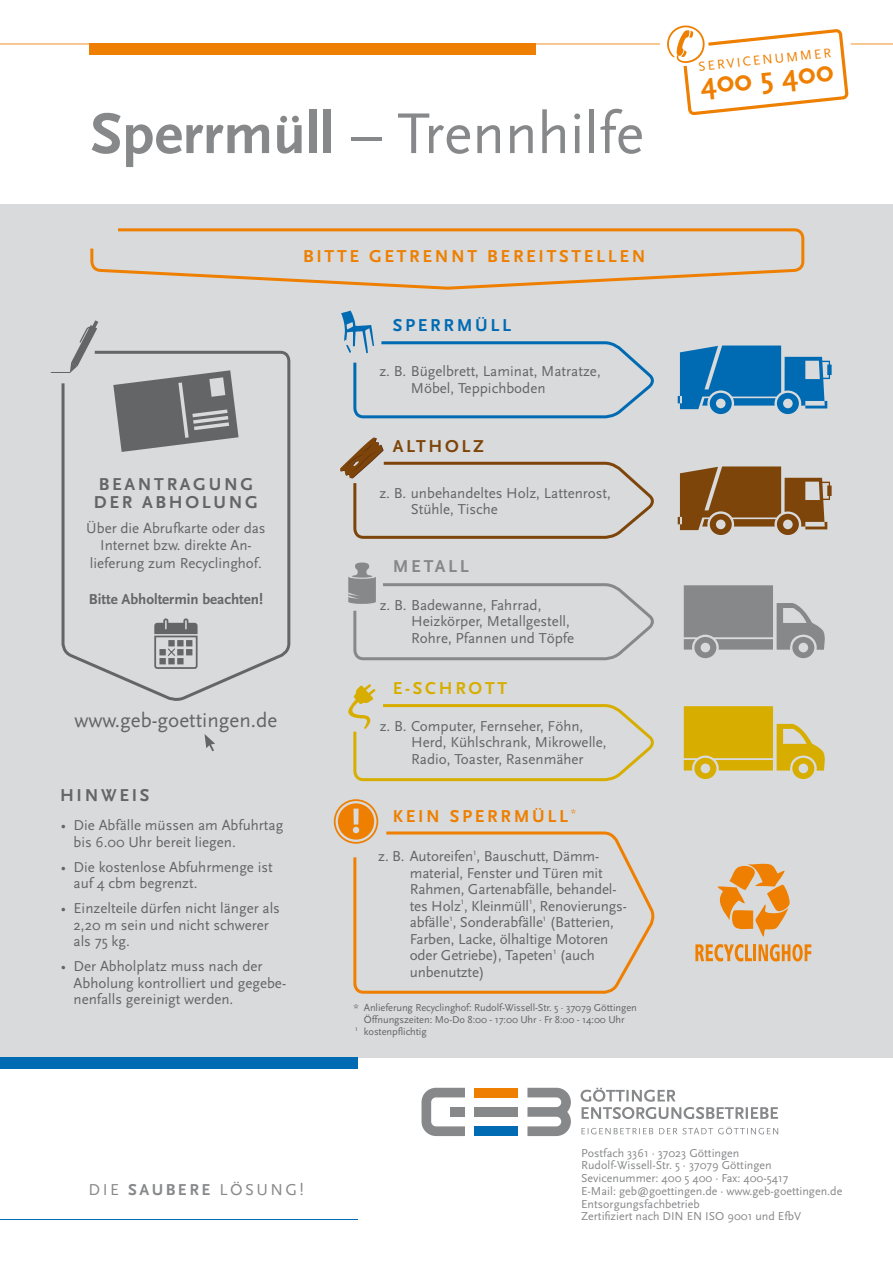
<style>
.page{position:relative;width:893px;height:1263px;background:#fff}
.page>*{position:absolute;margin:0;border:0;box-sizing:border-box;transform-origin:0 0}
.t1{font:60px "Scala Sans";color:#87888a}
.t2{font:700 30px "Scala Sans";color:#ee7f00}
.t3{font:21px "Scala Sans";color:#646567}
.t4{font:700 18px "Scala Sans";letter-spacing:.15em;color:#ee7f00}
.t5{font:700 18px/18px "Scala Sans";letter-spacing:.15em;color:#646567}
.t6{font:700 18px "Scala Sans";letter-spacing:.15em;color:#006ab3}
.t7{font:700 18px "Scala Sans";letter-spacing:.15em;color:#d7ae00}
.t8{font:700 18px "Scala Sans";letter-spacing:.15em;color:#7e450a}
.t9{font:700 18px "Scala Sans";letter-spacing:.15em;color:#87888a}
.t10{font:16.5px "Scala Sans";letter-spacing:.15em;color:#87888a}
.t11{font:15px/16.5px "Scala Sans";color:#646567}
.t12{font:700 15px "Scala Sans";color:#646567}
.t13{font:13.65px "Scala Sans";color:#ee7f00}
.t14{font:12px/12.6px "Scala Sans";color:#87888a}
.t15{font:10.5px "Scala Sans";letter-spacing:-.01em;color:#646567}
.s1{font-weight:700}
</style>
<div class="page">
<div style="left:0;top:204px;width:893px;height:853px;background:#d9dadb"></div>
<div style="left:0;top:1057px;width:357px;height:12px;background:#006ab3"></div>
<hr style="left:851px;top:44px;width:42px;height:1px;background:#ee7f00">
<hr style="left:0;top:44px;width:660px;height:1px;background:#ee7f00">
<div style="left:90px;top:44px;width:446px;height:11px;background:#ee7f00"></div>
<hr style="left:0;top:1219px;width:357px;height:1px;background:#006ab3">
<svg style="left:527px;top:1088px;width:44px;height:48px"></svg>
<svg style="left:421px;top:1088px;width:44px;height:48px"></svg>
<div style="left:475px;top:1126px;width:43px;height:10px;background:#006ab3"></div>
<div style="left:475px;top:1107px;width:43px;height:10px;background:#87888a"></div>
<div style="left:475px;top:1088px;width:43px;height:9px;background:#ee7f00"></div>
<svg style="left:580px;top:1087px;width:198px;height:32px"></svg>
<svg style="left:581px;top:1126px;width:197px;height:8px"></svg>
<svg style="left:667px;top:25px;width:182px;height:90px"></svg>
<svg style="left:353px;top:830px;width:302px;height:164px"></svg>
<svg style="left:695px;top:944px;width:57px;height:17px"></svg>
<hr style="left:753px;top:944px;width:3px;height:17px;background:#ee7f00">
<svg style="left:758px;top:944px;width:53px;height:17px"></svg>
<svg style="left:717px;top:863px;width:73px;height:74px"></svg>
<svg style="left:678px;top:345px;width:154px;height:69px"></svg>
<svg style="left:678px;top:466px;width:154px;height:69px"></svg>
<svg style="left:341px;top:310px;width:313px;height:109px"></svg>
<svg style="left:338px;top:803px;width:36px;height:37px"></svg>
<div style="left:334px;top:799px;width:44px;height:45px;border:2px solid #ee7f00;border-radius:50%"></div>
<svg style="left:61px;top:350px;width:230px;height:351px"></svg>
<svg style="left:113px;top:370px;width:126px;height:82px"></svg>
<svg style="left:348px;top:684px;width:306px;height:98px"></svg>
<svg style="left:205px;top:734px;width:10px;height:17px"></svg>
<svg style="left:51px;top:320px;width:47px;height:53px"></svg>
<svg style="left:348px;top:562px;width:306px;height:99px"></svg>
<svg style="left:90px;top:228px;width:715px;height:62px"></svg>
<svg style="left:684px;top:585px;width:141px;height:73px"></svg>
<svg style="left:684px;top:706px;width:141px;height:73px"></svg>
<div style="left:183px;top:618px;width:5px;height:13px;border:4px solid #646567"></div>
<div style="left:163px;top:618px;width:5px;height:13px;border:4px solid #646567"></div>
<svg style="left:153px;top:620px;width:45px;height:50px"></svg>
<svg style="left:340px;top:437px;width:314px;height:102px"></svg>
<h1 class="t1" style="left:90px;top:101px;width:555px"><span class="s1">Sperrmüll</span> – Trennhilfe</h1>
<p class="t4" style="left:303px;top:246px;width:344px">BITTE GETRENNT BEREITSTELLEN</p>
<p class="t6" style="left:393px;top:316px;width:120px">SPERRMÜLL</p>
<p class="t11" style="left:411px;top:363px;width:191px;text-indent:-32px">z. B. Bügelbrett, Laminat, Matratze,<br>Möbel, Teppichboden</p>
<p class="t5" style="left:94px;top:476px;width:166px">BEANTRAGUNG<br>DER ABHOLUNG</p>
<p class="t11" style="left:86px;top:520px;width:181px;text-align:center">Über die Abrufkarte oder das<br>Internet bzw. direkte An--</p>
<p class="t11" style="left:90px;top:555px;width:174px">lieferung zum Recyclinghof.</p>
<p class="t12" style="left:89px;top:590px;width:176px">Bitte Abholtermin beachten!</p>
<h3 class="t3" style="left:75px;top:709px;width:204px">www.geb-goettingen.de</h3>
<p class="t5" style="left:60px;top:787px;width:91px">HINWEIS</p>
<p class="t11" style="left:74px;top:817px;width:211px;text-indent:-13px">• Die Abfälle müssen am Abfuhrtag bis 6.00 Uhr bereit liegen.</p>
<p class="t11" style="left:74px;top:859px;width:201px;text-indent:-13px">• Die kostenlose Abfuhrmenge ist auf 4 cbm begrenzt.</p>
<p class="t11" style="left:74px;top:900px;width:208px;text-indent:-13px">• Einzelteile dürfen nicht länger als<br>2,20 m sein und nicht schwerer als 75 kg.</p>
<p class="t11" style="left:74px;top:958px;width:214px;text-indent:-13px">• Der Abholplatz muss nach der<br>Abholung kontrolliert und gegebe&shy;nenfalls gereinigt werden.</p>
<p class="t8" style="left:393px;top:436px;width:92px">ALTHOLZ</p>
<p class="t11" style="left:411px;top:485px;width:202px;text-indent:-32px">z. B. unbehandeltes Holz, Lattenrost,<br>Stühle, Tische</p>
<p class="t9" style="left:393px;top:557px;width:77px">METALL</p>
<p class="t11" style="left:411px;top:597px;width:165px;text-indent:-32px">z. B. Badewanne, Fahrrad,<br>Heizkörper, Metallgestell,<br>Rohre, Pfannen und Töpfe</p>
<p class="t7" style="left:393px;top:678px;width:116px">E-SCHROTT</p>
<p class="t11" style="left:411px;top:718px;width:197px;text-indent:-32px">z. B. Computer, Fernseher, Föhn,<br>Herd, Kühlschrank, Mikrowelle,<br>Radio, Toaster, Rasenmäher</p>
<p class="t4" style="left:393px;top:806px;width:185px">KEIN SPERRMÜLL<sup>*</sup></p>
<p class="t11" style="left:410px;top:848px;width:217px;text-indent:-31px">z. B. Autoreifen<sup>1</sup>, Bauschutt, Dämm&shy;material, Fenster und Türen mit<br>Rahmen, Gartenabfälle, behandel&shy;tes Holz<sup>1</sup>, Kleinmüll<sup>1</sup>, Renovierungs&shy;abfälle<sup>1</sup>, Sonderabfälle<sup>1</sup> (Batterien,<br>Farben, Lacke, ölhaltige Motoren oder Getriebe), Tapeten<sup>1</sup> (auch unbenutzte)</p>
<p class="t15" style="left:353px;top:1002px;width:285px">* Anlieferung Recyclinghof: Rudolf-Wissell-Str. 5 · 37079 Göttingen</p>
<p class="t15" style="left:364px;top:1014px;width:262px">Öffnungszeiten: Mo-Do 8:00 - 17:00 Uhr · Fr 8:00 - 14:00 Uhr</p>
<p class="t15" style="left:355px;top:1026px;width:73px"><sup>1</sup> kostenpflichtig</p>
<p class="t13" style="left:697px;top:59px;width:135px;rotate:-6deg">SERVICENUMMER</p>
<h2 class="t2" style="left:699px;top:68px;width:135px;rotate:-6deg">400 5 400</h2>
<p class="t10" style="left:89px;top:1181px;width:217px">DIE <span class="s1">SAUBERE</span> LÖSUNG!</p>
<p class="t14" style="left:581px;top:1146px;width:263px">Postfach 3361 · 37023 Göttingen<br>Rudolf-Wissell-Str. 5 · 37079 Göttingen Sevicenummer: 400 5 400 · Fax: 400-5417<br>E-Mail: geb@goettingen.de · www.geb-goettingen.de Entsorgungsfachbetrieb<br>Zertifiziert nach DIN EN ISO 9001 und EfbV</p>
</div>
